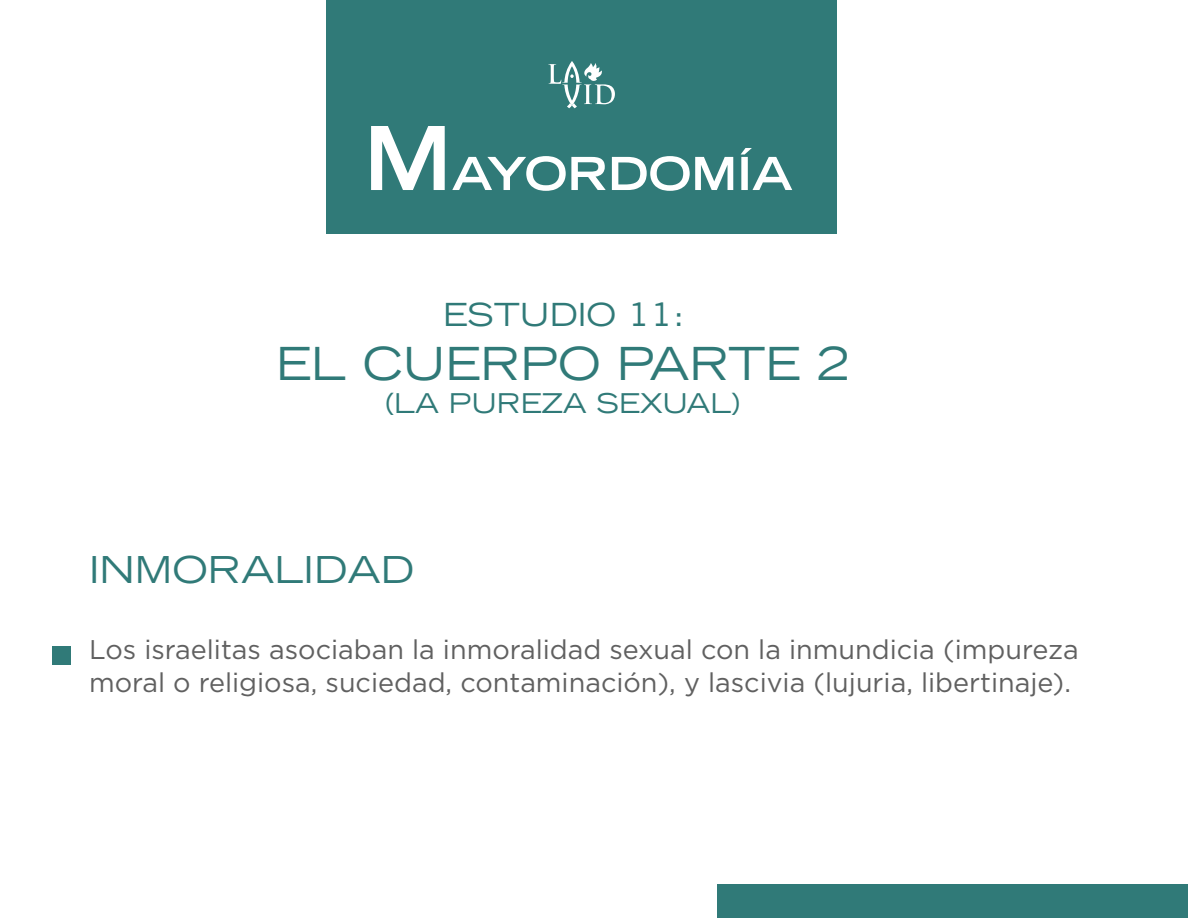
<style>
.page{position:relative;width:1188px;height:918px;background:#fff}
.page>*{position:absolute;margin:0;border:0;box-sizing:border-box;transform-origin:0 0}
.t1{font:expanded 45.15px "Trade Gothic LH";color:#307a78}
.t2{font:expanded 36.75px "Trade Gothic LH";color:#307a78}
.t3{font:expanded 31.5px "Trade Gothic LH";color:#307a78}
.t4{font:27px/32.4px "Gotham";color:#606060}
.t5{font:expanded 27px "Trade Gothic LH";color:#307a78}
</style>
<div class="page">
<div style="left:326px;top:0;width:511px;height:234px;background:#307a78"></div>
<svg style="left:371px;top:126px;width:74px;height:64px"></svg>
<svg style="left:452px;top:156px;width:154px;height:35px"></svg>
<svg style="left:612px;top:156px;width:121px;height:35px"></svg>
<svg style="left:741px;top:148px;width:51px;height:42px"></svg>
<svg style="left:548px;top:61px;width:67px;height:47px"></svg>
<div style="left:52px;top:646px;width:19px;height:19px;background:#307a78"></div>
<div style="left:717px;top:884px;width:471px;height:34px;background:#307a78"></div>
<p class="t3" style="left:443px;top:294px;width:243px">ESTUDIO 11:</p>
<h1 class="t1" style="left:276px;top:334px;width:575px">EL CUERPO PARTE 2</h1>
<p class="t5" style="left:385px;top:385px;width:357px">(LA PUREZA SEXUAL)</p>
<h2 class="t2" style="left:89px;top:545px;width:327px">INMORALIDAD</h2>
<p class="t4" style="left:89px;top:633px;width:991px">Los israelitas asociaban la inmoralidad sexual con la inmundicia (impureza moral o religiosa, suciedad, contaminación), y lascivia (lujuria, libertinaje).</p>
</div>
